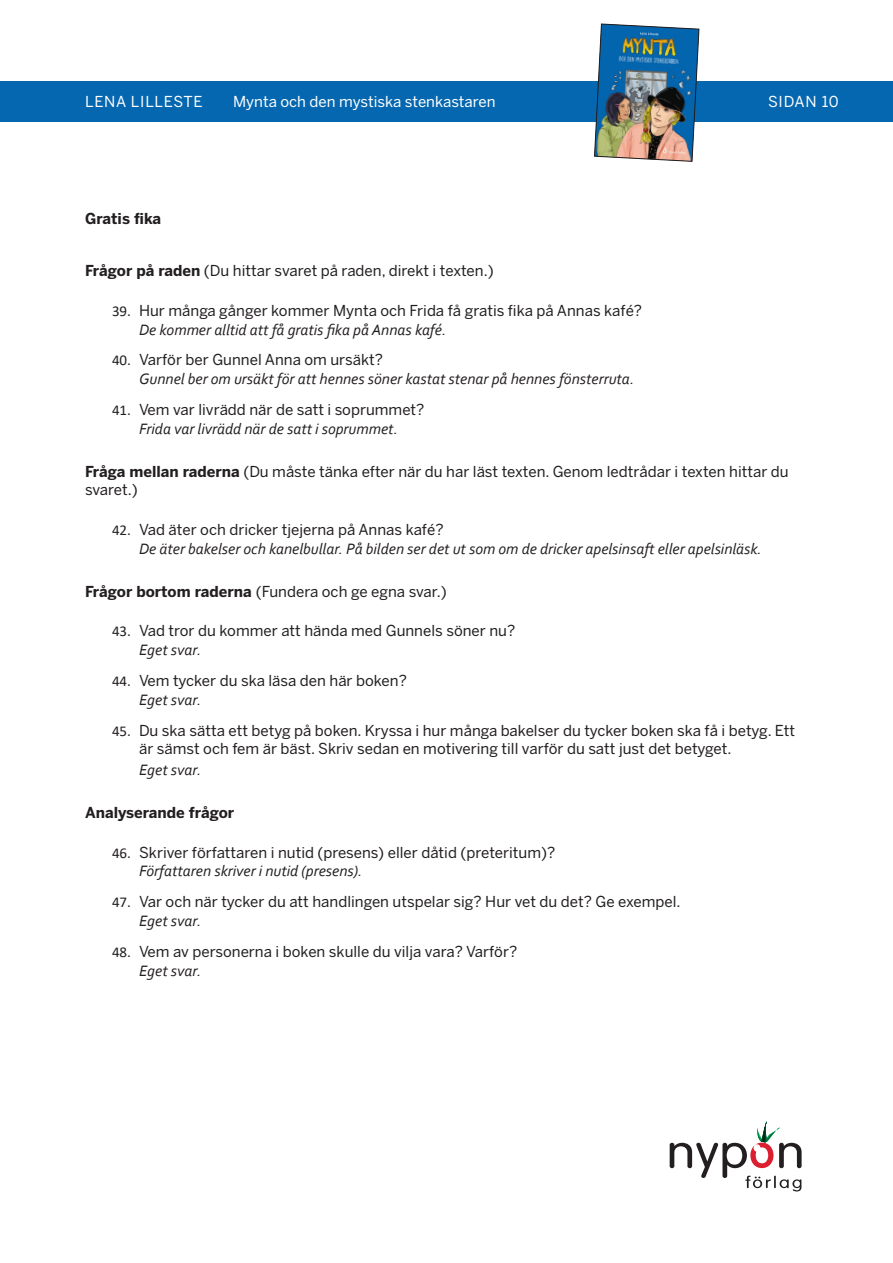
<style>
.page{position:relative;width:893px;height:1263px;background:#fff}
.page>*{position:absolute;margin:0;border:0;box-sizing:border-box;transform-origin:0 0}
.Svar{font:italic 15.75px "Corbel";color:#231f20}
.Mellanrubrik{font:15px/18px "Benton Sans";color:#231f20}
.t1{font:15px "Benton Sans";color:#fff}
.Mellanrubrik-2{font:700 15px "Benton Sans";color:#231f20}
.t2{font:15px "Benton Sans";letter-spacing:.05em;color:#fff}
.s1{font-weight:700}
.s2{font-family:"Calibri"}
</style>
<div class="page">
<div style="left:0;top:81px;width:893px;height:40px;background:#0567b0"></div>
<svg style="left:670px;top:1121px;width:132px;height:70px"></svg>
<img style="left:594px;top:23px;width:105px;height:139px">
<p class="t2" style="left:85px;top:93px;width:119px">LENA LILLESTE</p>
<p class="t1" style="left:233px;top:93px;width:264px">Mynta och den mystiska stenkastaren</p>
<p class="t1" style="left:768px;top:93px;width:72px">SIDAN 10</p>
<p class="Mellanrubrik-2" style="left:85px;top:210px;width:78px">Gratis fika</p>
<p class="Mellanrubrik" style="left:85px;top:262px;width:410px"><span class="s1">Frågor på raden</span> (Du hittar svaret på raden, direkt i texten.)</p>
<p class="Mellanrubrik" style="left:112px;top:302px;width:532px"><span class="s2">39.</span> Hur många gånger kommer Mynta och Frida få gratis fika på Annas kafé?</p>
<p class="Svar" style="left:139px;top:320px;width:309px">De kommer alltid att få gratis fika på Annas kafé.</p>
<p class="Mellanrubrik" style="left:112px;top:351px;width:272px"><span class="s2">40.</span> Varför ber Gunnel Anna om ursäkt?</p>
<p class="Svar" style="left:139px;top:369px;width:497px">Gunnel ber om ursäkt för att hennes söner kastat stenar på hennes fönsterruta.</p>
<p class="Mellanrubrik" style="left:112px;top:401px;width:314px"><span class="s2">41.</span> Vem var livrädd när de satt i soprummet?</p>
<p class="Svar" style="left:139px;top:419px;width:260px">Frida var livrädd när de satt i soprummet.</p>
<p class="Mellanrubrik" style="left:85px;top:463px;width:705px"><span class="s1">Fråga mellan raderna</span> (Du måste tänka efter när du har läst texten. Genom ledtrådar i texten hittar du svaret.)</p>
<p class="Mellanrubrik" style="left:112px;top:521px;width:333px"><span class="s2">42.</span> Vad äter och dricker tjejerna på Annas kafé?</p>
<p class="Svar" style="left:139px;top:539px;width:624px">De äter bakelser och kanelbullar. På bilden ser det ut som om de dricker apelsinsaft eller apelsinläsk.</p>
<p class="Mellanrubrik" style="left:85px;top:583px;width:363px"><span class="s1">Frågor bortom raderna</span> (Fundera och ge egna svar.)</p>
<p class="Mellanrubrik" style="left:112px;top:622px;width:405px"><span class="s2">43.</span> Vad tror du kommer att hända med Gunnels söner nu?</p>
<p class="Svar" style="left:139px;top:640px;width:64px">Eget svar.</p>
<p class="Mellanrubrik" style="left:112px;top:672px;width:296px"><span class="s2">44.</span> Vem tycker du ska läsa den här boken?</p>
<p class="Svar" style="left:139px;top:690px;width:64px">Eget svar.</p>
<p class="Mellanrubrik" style="left:139px;top:721px;width:658px;text-indent:-27px"><span class="s2">45.</span> Du ska sätta ett betyg på boken. Kryssa i hur många bakelser du tycker boken ska få i betyg. Ett är sämst och fem är bäst. Skriv sedan en motivering till varför du satt just det betyget.</p>
<p class="Svar" style="left:139px;top:760px;width:64px">Eget svar.</p>
<p class="Mellanrubrik-2" style="left:85px;top:804px;width:151px">Analyserande frågor</p>
<p class="Mellanrubrik" style="left:112px;top:843px;width:445px"><span class="s2">46.</span> Skriver författaren i nutid (presens) eller dåtid (preteritum)?</p>
<p class="Svar" style="left:139px;top:861px;width:225px">Författaren skriver i nutid (presens).</p>
<p class="Mellanrubrik" style="left:112px;top:893px;width:570px"><span class="s2">47.</span> Var och när tycker du att handlingen utspelar sig? Hur vet du det? Ge exempel.</p>
<p class="Svar" style="left:139px;top:911px;width:64px">Eget svar.</p>
<p class="Mellanrubrik" style="left:112px;top:943px;width:407px"><span class="s2">48.</span> Vem av personerna i boken skulle du vilja vara? Varför?</p>
<p class="Svar" style="left:139px;top:961px;width:64px">Eget svar.</p>
</div>
